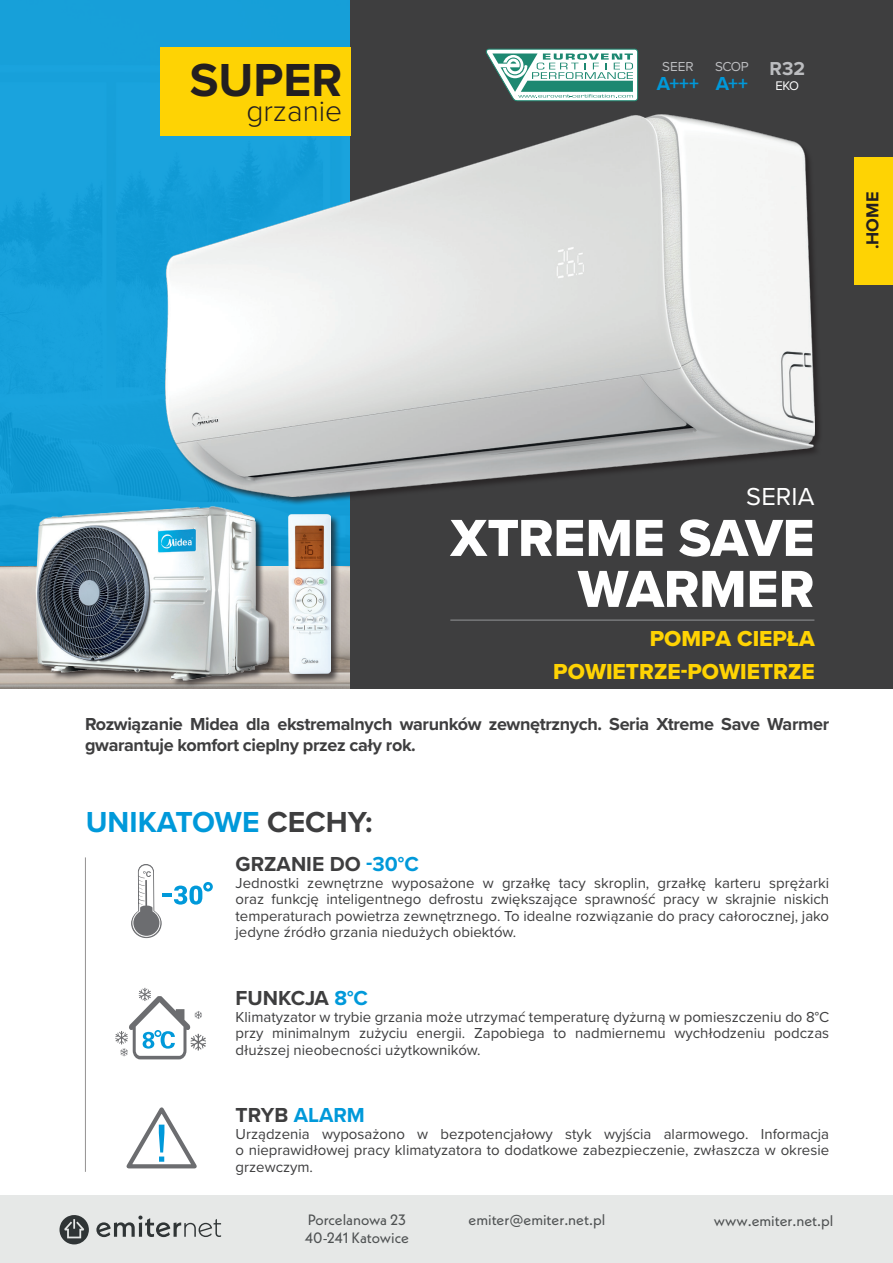
<style>
.page{position:relative;width:893px;height:1263px;background:#fff}
.page>*{position:absolute;margin:0;border:0;box-sizing:border-box;transform-origin:0 0}
.t1{font:54px/51px "Proxima Nova Extrabld";letter-spacing:-.005em;color:#fff;text-align:right}
.t2{font:700 48px "Proxima Nova";color:#231f20}
.t3{font:700 30px "Proxima Nova";color:#0099da}
.t4{font:300 30px "Proxima Nova";color:#231f20}
.t5{font:25.5px "Proxima Nova";color:#fff}
.t6{font:22.5px/32.8px "Proxima Nova Extrabld";color:#ffd303;text-align:right}
.t7{font:700 21px "Proxima Nova";color:#3e3e3f}
.t8{font:700 21px "Proxima Nova";color:#0099da}
.t9{font:700 19.5px "Proxima Nova";color:#0099da}
.t10{font:700 19.35px "Proxima Nova";color:#bcbdc0}
.t11{font:700 18px/21px "Proxima Nova";letter-spacing:-.02em;color:#3e3e3f}
.t12{font:700 18px "Proxima Nova";color:#231f20}
.t13{font:15px/16.5px "Proxima Nova";color:#3e3e3f;text-align:justify}
.t14{font:15px "Neue Kabel";color:#4e5152}
.t15{font:13.5px "Proxima Nova";color:#bcbdc0}
.t16{font:12.9px "Proxima Nova";color:#fff}
.s1{color:#3e3e3f}
.s2{color:#0099da}
</style>
<div class="page">
<img style="left:0;top:566px;width:351px;height:123px">
<div style="left:0;top:0;width:351px;height:566px;background:#17a0d9"></div>
<div style="left:351px;top:0;width:542px;height:689px;background:#3e3e3f"></div>
<hr style="left:450px;top:620px;width:364px;height:1px;background:#939598">
<div style="left:165px;top:115px;width:658px;height:390px;background:#231f20;opacity:.75"></div>
<img style="left:166px;top:115px;width:648px;height:382px">
<div style="left:161px;top:47px;width:190px;height:88px;background:#fed304"></div>
<div style="left:36px;top:506px;width:241px;height:182px;background:#231f20;opacity:.75"></div>
<img style="left:25px;top:497px;width:250px;height:188px">
<hr style="left:85px;top:857px;width:1px;height:315px;background:#231f20">
<svg style="left:126px;top:1107px;width:71px;height:62px"></svg>
<svg style="left:115px;top:988px;width:91px;height:71px"></svg>
<svg style="left:131px;top:864px;width:82px;height:74px"></svg>
<div style="left:288px;top:514px;width:53px;height:170px;background:#231f20;opacity:.75"></div>
<img style="left:288px;top:514px;width:42px;height:160px">
<svg style="left:486px;top:48px;width:152px;height:53px;background:#9cc1b9"></svg>
<div style="left:855px;top:157px;width:38px;height:127px;background:#fed304"></div>
<div style="left:0;top:1195px;width:893px;height:68px;background:#e6e8e7"></div>
<svg style="left:96px;top:1215px;width:125px;height:22px"></svg>
<svg style="left:59px;top:1215px;width:30px;height:29px"></svg>
<h2 class="t2" style="left:190px;top:44px;width:154px">SUPER</h2>
<h3 class="t4" style="left:246px;top:89px;width:97px">grzanie</h3>
<p class="t15" style="left:662px;top:57px;width:33px">SEER</p>
<h3 class="t9" style="left:657px;top:69px;width:43px">A+++</h3>
<p class="t15" style="left:715px;top:57px;width:35px">SCOP</p>
<h3 class="t9" style="left:716px;top:69px;width:34px">A++</h3>
<p class="t10" style="left:770px;top:54px;width:37px">R32</p>
<p class="t16" style="left:775px;top:76px;width:25px">EKO</p>
<p class="t12" style="left:859px;top:249px;width:59px;rotate:-90deg">.HOME</p>
<h3 class="t5" style="left:746px;top:477px;width:70px">SERIA</h3>
<h1 class="t1" style="left:450px;top:512px;width:365px">XTREME SAVE<br>WARMER</h1>
<h3 class="t6" style="left:553px;top:621px;width:263px">POMPA CIEPŁA<br>POWIETRZE-POWIETRZE</h3>
<p class="t11" style="left:85px;top:713px;width:746px">Rozwiązanie Midea dla ekstremalnych warunków zewnętrznych. Seria Xtreme Save Warmer gwarantuje komfort cieplny przez cały rok.</p>
<h3 class="t3" style="left:86px;top:799px;width:288px">UNIKATOWE <span class="s1">CECHY:</span></h3>
<h3 class="t7" style="left:236px;top:849px;width:185px">GRZANIE DO <span class="s2">-30°C</span></h3>
<p class="t13" style="left:236px;top:874px;width:595px">Jednostki zewnętrzne wyposażone w grzałkę tacy skroplin, grzałkę karteru sprężarki oraz funkcję inteligentnego defrostu zwiększające sprawność pracy w skrajnie niskich temperaturach powietrza zewnętrznego. To idealne rozwiązanie do pracy całorocznej, jako jedyne źródło grzania niedużych obiektów.</p>
<h3 class="t7" style="left:236px;top:982px;width:134px">FUNKCJA <span class="s2">8°C</span></h3>
<p class="t13" style="left:236px;top:1008px;width:595px">Klimatyzator w trybie grzania może utrzymać temperaturę dyżurną w pomieszczeniu do 8°C przy minimalnym zużyciu energii. Zapobiega to nadmiernemu wychłodzeniu podczas dłuższej nieobecności użytkowników.</p>
<h3 class="t8" style="left:236px;top:1100px;width:131px"><span class="s1">TRYB</span> ALARM</h3>
<p class="t13" style="left:236px;top:1125px;width:595px">Urządzenia wyposażono w bezpotencjałowy styk wyjścia alarmowego. Informacja o nieprawidłowej pracy klimatyzatora to dodatkowe zabezpieczenie, zwłaszcza w okresie grzewczym.</p>
<p class="t14" style="left:308px;top:1210px;width:100px">Porcelanowa 23</p>
<p class="t14" style="left:468px;top:1210px;width:138px">emiter@emiter.net.pl</p>
<p class="t14" style="left:305px;top:1228px;width:106px">40-241 Katowice</p>
<p class="t14" style="left:714px;top:1211px;width:121px">www.emiter.net.pl</p>
</div>
